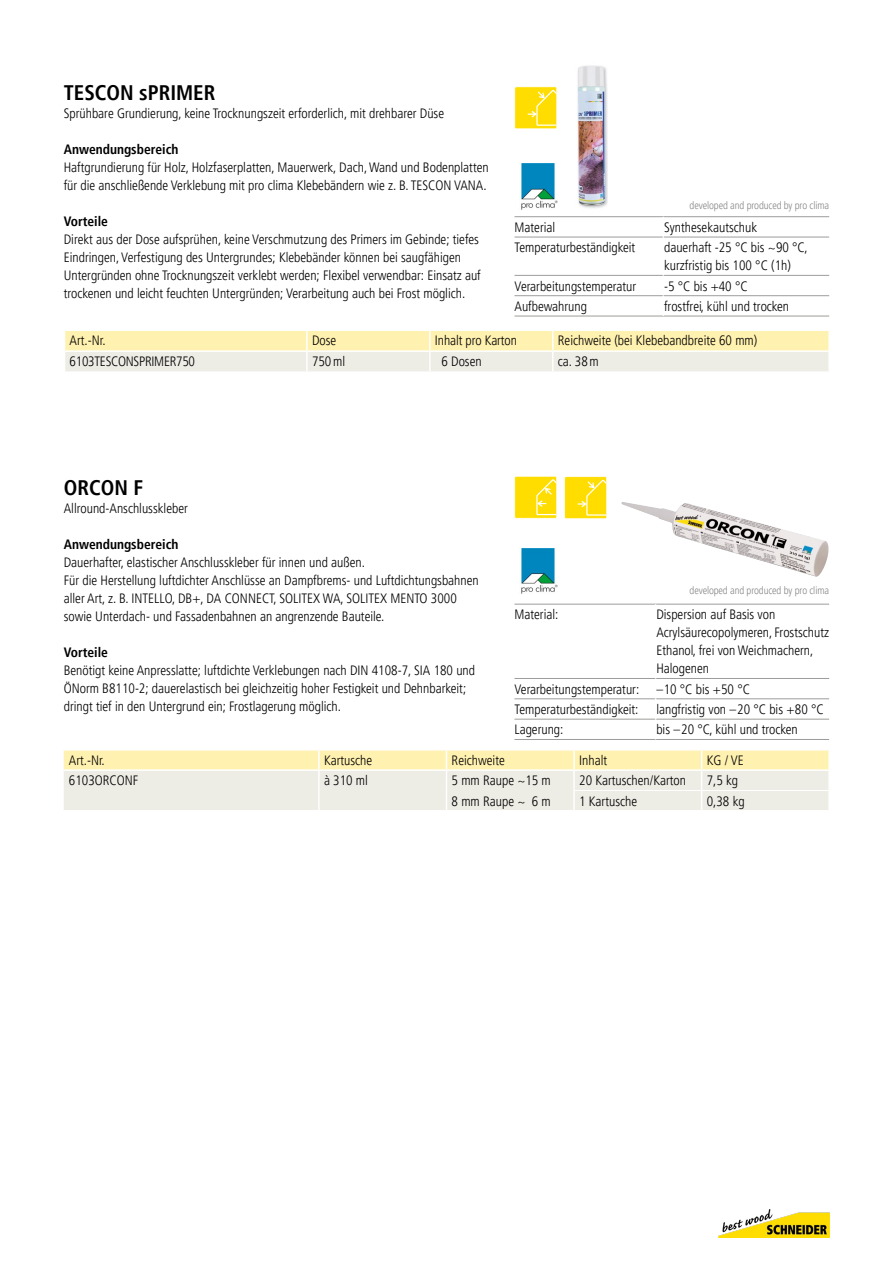
<style>
.page{position:relative;width:893px;height:1263px;background:#fff}
.page>*{position:absolute;margin:0;border:0;box-sizing:border-box;transform-origin:0 0}
.t1{font:700 condensed 21px "Frutiger LT Pro";color:#000}
.t2{font:300 condensed 13.5px/18px "Frutiger LT Pro";color:#000}
.t3{font:700 condensed 13.5px "Frutiger LT Pro";color:#000}
.t4{font:300 condensed 13.5px "Frutiger LT Pro";letter-spacing:-.02em;color:#000}
.t5{font:300 condensed 10.5px "Frutiger LT Pro";letter-spacing:-.01em;color:#878787}
</style>
<div class="page">
<img style="left:719px;top:1209px;width:110px;height:28px">
<img style="left:577px;top:65px;width:30px;height:143px">
<svg style="left:65px;top:330px;width:764px;height:41px;background:#f6efcd"></svg>
<hr style="left:514px;top:216px;width:149px;height:1px;background:#9d9d9c">
<hr style="left:663px;top:216px;width:166px;height:1px;background:#9d9d9c">
<hr style="left:514px;top:237px;width:149px;height:1px;background:#9d9d9c">
<hr style="left:663px;top:237px;width:166px;height:1px;background:#9d9d9c">
<hr style="left:514px;top:275px;width:149px;height:1px;background:#9d9d9c">
<hr style="left:663px;top:275px;width:166px;height:1px;background:#9d9d9c">
<hr style="left:514px;top:295px;width:149px;height:1px;background:#9d9d9c">
<hr style="left:663px;top:295px;width:166px;height:1px;background:#9d9d9c">
<hr style="left:514px;top:316px;width:149px;height:1px;background:#9d9d9c">
<hr style="left:663px;top:316px;width:166px;height:1px;background:#9d9d9c">
<hr style="left:663px;top:237px;width:1px;height:38px;background:#fff">
<svg style="left:514px;top:87px;width:43px;height:42px;background:#ffe11f"></svg>
<img style="left:521px;top:163px;width:37px;height:46px">
<hr style="left:514px;top:604px;width:142px;height:1px;background:#9d9d9c">
<hr style="left:656px;top:604px;width:173px;height:1px;background:#9d9d9c">
<hr style="left:514px;top:678px;width:142px;height:1px;background:#9d9d9c">
<hr style="left:656px;top:678px;width:173px;height:1px;background:#9d9d9c">
<hr style="left:514px;top:698px;width:142px;height:1px;background:#9d9d9c">
<hr style="left:656px;top:698px;width:173px;height:1px;background:#9d9d9c">
<hr style="left:514px;top:719px;width:142px;height:1px;background:#9d9d9c">
<hr style="left:656px;top:719px;width:173px;height:1px;background:#9d9d9c">
<hr style="left:514px;top:739px;width:142px;height:1px;background:#9d9d9c">
<hr style="left:656px;top:739px;width:173px;height:1px;background:#9d9d9c">
<hr style="left:655px;top:604px;width:1px;height:74px;background:#fff">
<svg style="left:64px;top:750px;width:765px;height:60px;background:#f3eed5"></svg>
<hr style="left:573px;top:790px;width:2px;height:20px;background:#fff">
<img style="left:621px;top:502px;width:208px;height:75px">
<svg style="left:564px;top:476px;width:43px;height:43px;background:#ffe124"></svg>
<svg style="left:514px;top:476px;width:43px;height:42px;background:#ffe11f"></svg>
<img style="left:521px;top:548px;width:37px;height:46px">
<h1 class="t1" style="left:64px;top:80px;width:153px">TESCON sPRIMER</h1>
<p class="t2" style="left:64px;top:105px;width:382px">Sprühbare Grundierung, keine Trocknungszeit erforderlich, mit drehbarer Düse</p>
<p class="t3" style="left:64px;top:141px;width:116px">Anwendungsbereich</p>
<p class="t2" style="left:64px;top:159px;width:426px">Haftgrundierung für Holz, Holzfaserplatten, Mauerwerk, Dach, Wand und Bodenplatten für die anschließende Verklebung mit pro clima Klebebändern wie z. B. TESCON VANA.</p>
<p class="t3" style="left:64px;top:213px;width:46px">Vorteile</p>
<p class="t2" style="left:64px;top:231px;width:419px">Direkt aus der Dose aufsprühen, keine Verschmutzung des Primers im Gebinde; tiefes Eindringen, Verfestigung des Untergrundes; Klebebänder können bei saugfähigen Untergründen ohne Trocknungszeit verklebt werden; Flexibel verwendbar: Einsatz auf trockenen und leicht feuchten Untergründen; Verarbeitung auch bei Frost möglich.</p>
<p class="t2" style="left:70px;top:332px;width:38px">Art.-Nr.</p>
<p class="t2" style="left:312px;top:332px;width:26px">Dose</p>
<p class="t2" style="left:435px;top:332px;width:83px">Inhalt pro Karton</p>
<p class="t2" style="left:558px;top:332px;width:201px">Reichweite (bei Klebebandbreite 60 mm)</p>
<p class="t4" style="left:70px;top:354px;width:127px">6103TESCONSPRIMER750</p>
<p class="t2" style="left:312px;top:353px;width:35px">750ml</p>
<p class="t2" style="left:441px;top:353px;width:42px">6 Dosen</p>
<p class="t2" style="left:558px;top:353px;width:42px">ca. 38m</p>
<p class="t5" style="left:690px;top:200px;width:141px">developed and produced by pro clima</p>
<p class="t2" style="left:514px;top:218px;width:42px">Material</p>
<p class="t2" style="left:664px;top:218px;width:95px">Synthesekautschuk</p>
<p class="t2" style="left:514px;top:239px;width:122px">Temperaturbeständigkeit</p>
<p class="t2" style="left:664px;top:239px;width:145px">dauerhaft -25 °C bis ~90 °C, kurzfristig bis 100 °C (1h)</p>
<p class="t2" style="left:514px;top:277px;width:123px">Verarbeitungstemperatur</p>
<p class="t2" style="left:664px;top:277px;width:85px">-5 °C bis +40 °C</p>
<p class="t2" style="left:514px;top:297px;width:74px">Aufbewahrung</p>
<p class="t2" style="left:664px;top:297px;width:127px">frostfrei, kühl und trocken</p>
<h1 class="t1" style="left:64px;top:475px;width:81px">ORCON F</h1>
<p class="t2" style="left:64px;top:499px;width:126px">Allround-Anschlusskleber</p>
<p class="t3" style="left:64px;top:536px;width:116px">Anwendungsbereich</p>
<p class="t2" style="left:64px;top:553px;width:417px">Dauerhafter, elastischer Anschlusskleber für innen und außen.<br>Für die Herstellung luftdichter Anschlüsse an Dampfbrems- und Luftdichtungsbahnen aller Art, z. B. INTELLO, DB+, DA CONNECT, SOLITEX WA, SOLITEX MENTO 3000 sowie Unterdach- und Fassadenbahnen an angrenzende Bauteile.</p>
<p class="t3" style="left:64px;top:644px;width:46px">Vorteile</p>
<p class="t2" style="left:64px;top:661px;width:413px">Benötigt keine Anpresslatte; luftdichte Verklebungen nach DIN 4108-7, SIA 180 und<br>ÖNorm B8110-2; dauerelastisch bei gleichzeitig hoher Festigkeit und Dehnbarkeit; dringt tief in den Untergrund ein; Frostlagerung möglich.</p>
<p class="t5" style="left:690px;top:585px;width:141px">developed and produced by pro clima</p>
<p class="t2" style="left:514px;top:606px;width:45px">Material:</p>
<p class="t2" style="left:656px;top:606px;width:174px">Dispersion auf Basis von<br>Acrylsäurecopolymeren, Frostschutz<br>Ethanol, frei von Weichmachern,<br>Halogenen</p>
<p class="t2" style="left:514px;top:680px;width:126px">Verarbeitungstemperatur:</p>
<p class="t2" style="left:656px;top:680px;width:95px">–10 °C bis +50 °C</p>
<p class="t2" style="left:514px;top:700px;width:126px">Temperaturbeständigkeit:</p>
<p class="t2" style="left:656px;top:700px;width:169px">langfristig von –20 °C bis +80 °C</p>
<p class="t2" style="left:514px;top:721px;width:50px">Lagerung:</p>
<p class="t2" style="left:656px;top:721px;width:143px">bis –20 °C, kühl und trocken</p>
<p class="t2" style="left:69px;top:751px;width:38px">Art.-Nr.</p>
<p class="t2" style="left:324px;top:751px;width:50px">Kartusche</p>
<p class="t2" style="left:452px;top:751px;width:55px">Reichweite</p>
<p class="t2" style="left:579px;top:751px;width:29px">Inhalt</p>
<p class="t2" style="left:707px;top:751px;width:38px">KG / VE</p>
<p class="t2" style="left:69px;top:772px;width:71px">6103ORCONF</p>
<p class="t2" style="left:324px;top:772px;width:45px">à 310 ml</p>
<p class="t2" style="left:452px;top:772px;width:101px">5 mm Raupe ~15 m</p>
<p class="t2" style="left:579px;top:772px;width:108px">20 Kartuschen/Karton</p>
<p class="t2" style="left:707px;top:772px;width:33px">7,5 kg</p>
<p class="t2" style="left:452px;top:792px;width:101px">8 mm Raupe ~ 6 m</p>
<p class="t2" style="left:579px;top:792px;width:59px">1 Kartusche</p>
<p class="t2" style="left:707px;top:792px;width:39px">0,38 kg</p>
</div>
